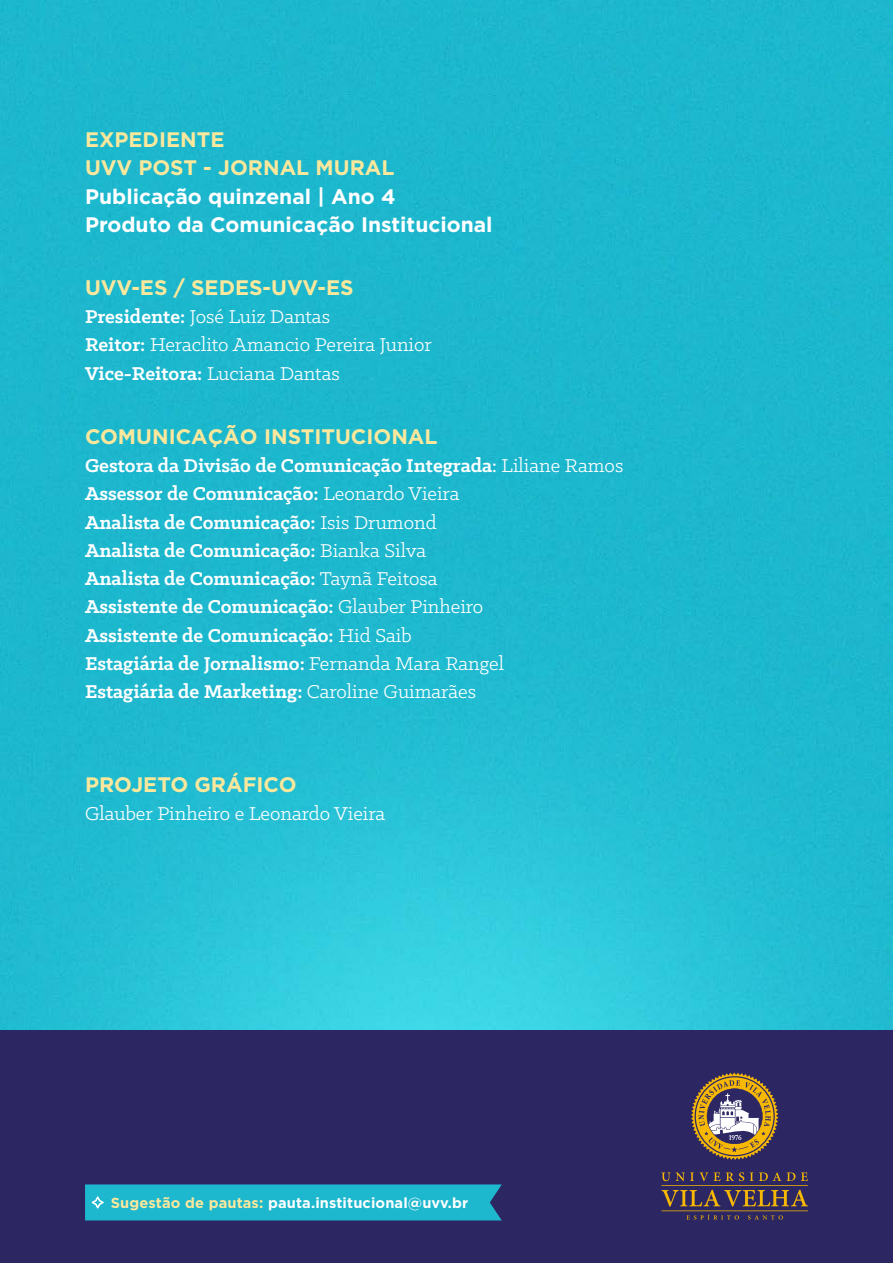
<style>
.page{position:relative;width:893px;height:1263px;background:#fff}
.page>*{position:absolute;margin:0;border:0;box-sizing:border-box;transform-origin:0 0}
.t1{font:700 21px/28.2px "Klinic Slab";color:#fff}
.t2{font:21px/28.2px "Klinic Slab";color:#fff}
.t3{font:700 21px/28.2px "Gotham";color:#fce89c}
.t4{font:700 21px/28.2px "Gotham";color:#fff}
.t5{font:700 14.55px "Gotham";letter-spacing:.01em;color:#fff}
.s1{font-weight:700}
.s2{font-weight:500}
.s3{font-weight:400}
.s4{color:#fce89c}
</style>
<div class="page">
<img style="left:0;top:0;width:893px;height:1031px">
<div style="left:0;top:1031px;width:893px;height:232px;background:#2c2763"></div>
<svg style="left:691px;top:1072px;width:87px;height:88px"></svg>
<svg style="left:661px;top:1172px;width:147px;height:48px"></svg>
<div style="left:85px;top:1184px;width:417px;height:36px;background:#1db7ce"></div>
<p class="t3" style="left:85px;top:125px;width:311px">EXPEDIENTE<br>UVV POST - JORNAL MURAL</p>
<p class="t4" style="left:85px;top:181px;width:409px">Publicação quinzenal | Ano 4<br>Produto da Comunicação Institucional</p>
<p class="t3" style="left:85px;top:273px;width:270px">UVV-ES / SEDES-UVV-ES</p>
<p class="t2" style="left:85px;top:302px;width:348px"><span class="s1">Presidente:</span> José Luiz Dantas<br><span class="s1">Reitor:</span> Heraclito Amancio Pereira Junior<br><span class="s1">Vice-Reitora:</span> Luciana Dantas</p>
<p class="t3" style="left:85px;top:422px;width:354px">COMUNICAÇÃO INSTITUCIONAL</p>
<p class="t1" style="left:85px;top:451px;width:540px">Gestora da Divisão de Comunicação Integrada<span class="s2">:</span> <span class="s3">Liliane Ramos </span>Assessor de Comunicação: <span class="s3">Leonardo Vieira<br></span>Analista de Comunicação: <span class="s3">Isis Drumond<br></span>Analista de Comunicação: <span class="s3">Bianka Silva<br></span>Analista de Comunicação: <span class="s3">Taynã Feitosa<br></span>Assistente de Comunicação: <span class="s3">Glauber Pinheiro<br></span>Assistente de Comunicação: <span class="s3">Hid Saib<br></span>Estagiária de Jornalismo: <span class="s3">Fernanda Mara Rangel<br></span>Estagiária de Marketing: <span class="s3">Caroline Guimarães</span></p>
<p class="t3" style="left:85px;top:770px;width:213px">PROJETO GRÁFICO</p>
<p class="t2" style="left:85px;top:799px;width:302px">Glauber Pinheiro e Leonardo Vieira</p>
<p class="t5" style="left:111px;top:1194px;width:359px"><span class="s4">Sugestão de pautas:</span> pauta.institucional@uvv.br</p>
</div>
